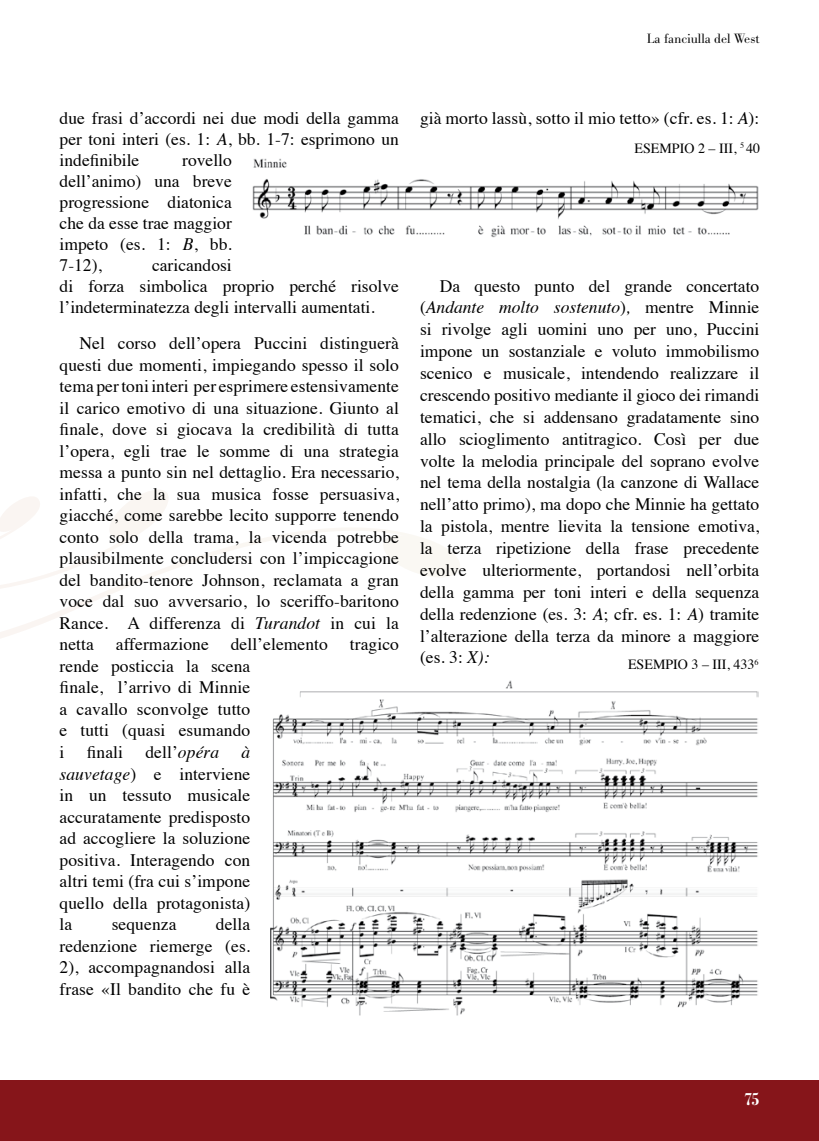
<style>
.page{position:relative;width:819px;height:1141px;background:#fff}
.page>*{position:absolute;margin:0;border:0;box-sizing:border-box;transform-origin:0 0}
.t1{font:700 condensed 19.25px "Bodoni";color:#fff}
.t2{font:17.5px/21.5px "Times";letter-spacing:.005em;color:#000;text-align:justify}
.t3{font:14px "Times";color:#000}
.t4{font:300 14px "Bodoni Antiqua T";color:#000}
.s1{font-style:italic}
</style>
<div class="page">
<div style="left:0;top:1080px;width:819px;height:61px;background:#86151a"></div>
<svg style="left:0;top:490px;width:460px;height:148px"></svg>
<img style="left:253px;top:158px;width:506px;height:80px">
<img style="left:270px;top:680px;width:488px;height:336px">
<p class="t4" style="left:646px;top:30px;width:114px">La fanciulla del West</p>
<p class="t2" style="left:60px;top:106px;width:341px;line-height:21px">due frasi d’accordi nei due modi della gamma per toni interi (es. 1: <span class="s1">A</span>, bb. 1-7: esprimono un indefinibile</p>
<p class="t2" style="left:60px;top:148px;width:174px;line-height:21px;text-indent:123px">rovello dell’animo) una breve progressione diatonica che da esse trae maggior impeto (es. 1: <span class="s1">B</span>, bb.<br>7-12),</p>
<p class="t2" style="left:60px;top:253px;width:341px;line-height:21px;text-align:left;text-indent:92px">caricandosi<br>di forza simbolica proprio perché risolve l’indeterminatezza degli intervalli aumentati.</p>
<p class="t2" style="left:60px;top:331px;width:341px;text-align:left;text-indent:20px">Nel corso dell’opera Puccini distinguerà questi due momenti, impiegando spesso il solo tema per toni interi per esprimere estensivamente il carico emotivo di una situazione. Giunto al finale, dove si giocava la credibilità di tutta l’opera, egli trae le somme di una strategia messa a punto sin nel dettaglio. Era necessario, infatti, che la sua musica fosse persuasiva, giacché, come sarebbe lecito supporre tenendo conto solo della trama, la vicenda potrebbe plausibilmente concludersi con l’impiccagione del bandito-tenore Johnson, reclamata a gran voce dal suo avversario, lo sceriffo-baritono Rance. A differenza di <span class="s1">Turandot</span> in cui la netta affermazione dell’elemento tragico rende posticcia la scena<br>finale, l’arrivo di Minnie<br>a cavallo sconvolge tutto<br>e tutti (quasi esumando<br>i</p>
<p class="t2" style="left:87px;top:740px;width:38px">finali</p>
<p class="t2" style="left:145px;top:740px;width:75px">dell’<span class="s1">opéra</span></p>
<p class="t2" style="left:60px;top:740px;width:192px;text-indent:182px"><span class="s1">à sauvetage</span>) e interviene in un tessuto musicale accuratamente predisposto ad accogliere la soluzione positiva. Interagendo con altri temi (fra cui s’impone quello della protagonista) la</p>
<p class="t2" style="left:60px;top:912px;width:192px;text-indent:156px">della redenzione riemerge (es.<br>2), accompagnandosi alla frase «Il bandito che fu è</p>
<p class="t2" style="left:112px;top:912px;width:66px">sequenza</p>
<p class="t2" style="left:420px;top:105px;width:341px">già morto lassù, sotto il mio tetto» (cfr. es. 1: <span class="s1">A</span>):</p>
<p class="t3" style="left:634px;top:135px;width:127px">ESEMPIO 2 – III, <sup>5</sup> 40</p>
<p class="t2" style="left:420px;top:273px;width:341px;text-indent:20px">Da questo punto del grande concertato (<span class="s1">Andante molto sostenuto</span>)<span class="s1">,</span> mentre Minnie si rivolge agli uomini uno per uno, Puccini impone un sostanziale e voluto immobilismo scenico e musicale, intendendo realizzare il crescendo positivo mediante il gioco dei rimandi tematici, che si addensano gradatamente sino allo scioglimento antitragico. Così per due volte la melodia principale del soprano evolve nel tema della nostalgia (la canzone di Wallace nell’atto primo), ma dopo che Minnie ha gettato la pistola, mentre lievita la tensione emotiva, la terza ripetizione della frase precedente evolve ulteriormente, portandosi nell’orbita della gamma per toni interi e della sequenza della redenzione (es. 3: <span class="s1">A</span>; cfr. es. 1: <span class="s1">A</span>) tramite l’alterazione della terza da minore a maggiore (es. 3: <span class="s1">X):</span></p>
<p class="t3" style="left:628px;top:651px;width:132px">ESEMPIO 3 – III, 433<sup>6</sup></p>
<p class="t1" style="left:744px;top:1088px;width:16px">75</p>
</div>
